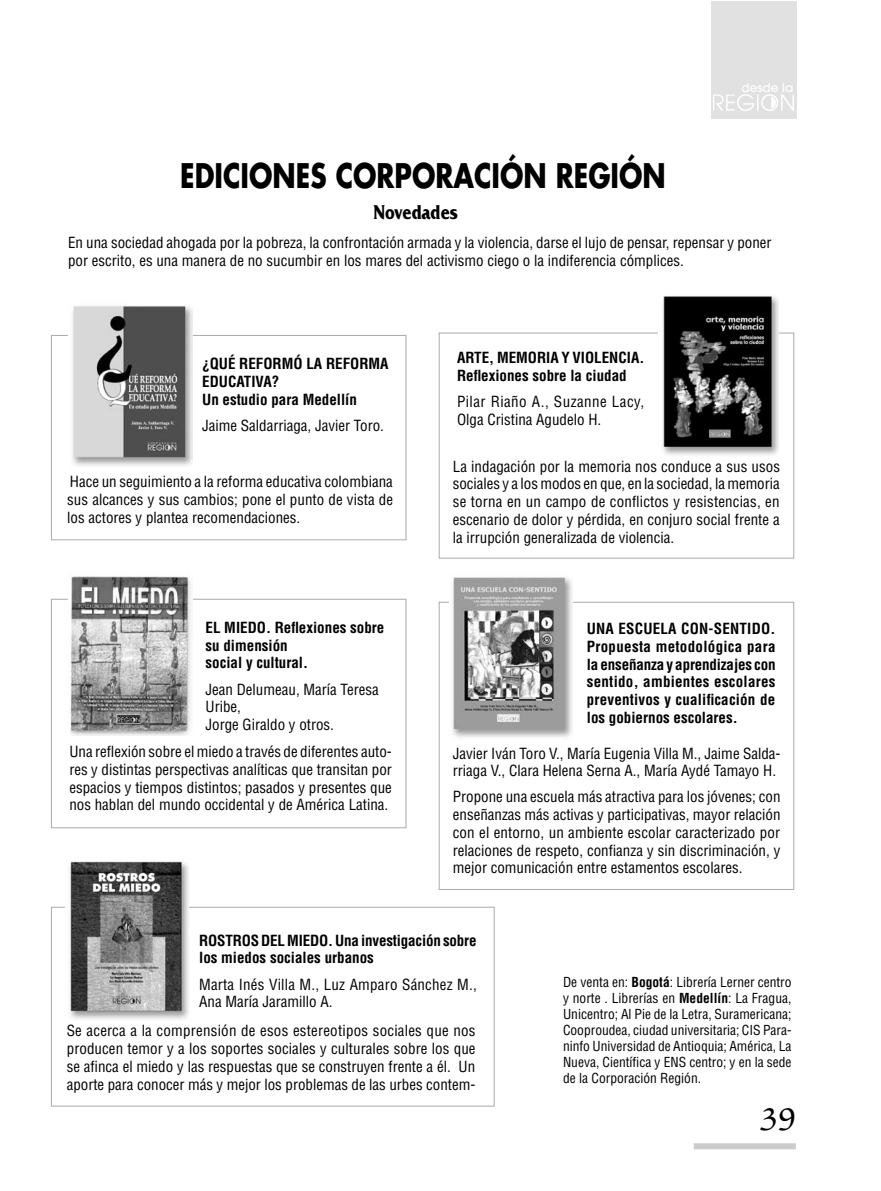
<style>
.page{position:relative;width:881px;height:1191px;background:#fff}
.page>*{position:absolute;margin:0;border:0;box-sizing:border-box;transform-origin:0 0}
.t1{font:500 36px "Zapf Chancery IT Cby BT";color:#000}
.t2{font:700 33px "Futura";color:#000;scale:.8 1}
.t3{font:700 21px "Friz Quadrata";color:#000;scale:.8 1}
.t4{font:condensed 15px/17.7px "Helvetica";color:#000;text-align:justify}
.t5{font:700 condensed 15px/17.7px "Helvetica";color:#000}
.t6{font:condensed 15px/17.7px "Helvetica";letter-spacing:.03em;color:#000}
.t7{font:condensed 13.5px/15.9px "Helvetica";color:#000;text-align:justify}
.t8{font:500 12px "Avant Garde";letter-spacing:.005em;color:#fff}
.s1{font-weight:700}
</style>
<div class="page">
<div style="left:710px;top:1px;width:86px;height:118px;background:#e1e1e1"></div>
<img style="left:713px;top:94px;width:79px;height:17px">
<div style="left:693px;top:1143px;width:102px;height:6px;background:#ccc"></div>
<div style="left:51px;top:907px;width:443px;height:199px;border:1px solid #ababab"></div>
<img style="left:65px;top:861px;width:123px;height:158px">
<div style="left:438px;top:602px;width:355px;height:288px;border:1px solid #ababab"></div>
<img style="left:449px;top:577px;width:123px;height:161px">
<div style="left:438px;top:333px;width:355px;height:225px;border:1px solid #ababab"></div>
<img style="left:657px;top:296px;width:121px;height:159px">
<div style="left:51px;top:335px;width:355px;height:205px;border:1px solid #ababab"></div>
<img style="left:68px;top:305px;width:124px;height:161px">
<div style="left:51px;top:599px;width:355px;height:229px;border:1px solid #ababab"></div>
<img style="left:68px;top:576px;width:124px;height:160px">
<h2 class="t2" style="left:180px;top:153px;width:608px">EDICIONES CORPORACIÓN REGIÓN</h2>
<h3 class="t3" style="left:373px;top:201px;width:107px">Novedades</h3>
<p class="t8" style="left:741px;top:80px;width:54px">desde la</p>
<p class="t4" style="left:68px;top:234px;width:704px">En una sociedad ahogada por la pobreza, la confrontación armada y la violencia, darse el lujo de pensar, repensar y poner por escrito, es una manera de no sucumbir en los mares del activismo ciego o la indiferencia cómplices.</p>
<p class="t5" style="left:202px;top:355px;width:188px">¿QUÉ REFORMÓ LA REFORMA<br>EDUCATIVA?<br>Un estudio para Medellín</p>
<p class="t4" style="left:202px;top:416px;width:183px">Jaime Saldarriaga, Javier Toro.</p>
<p class="t4" style="left:67px;top:473px;width:327px">Hace un seguimiento a la reforma educativa colombiana sus alcances y sus cambios; pone el punto de vista de los actores y plantea recomendaciones.</p>
<p class="t5" style="left:205px;top:618px;width:180px">EL MIEDO. Reflexiones sobre su dimensión<br>social y cultural.</p>
<p class="t4" style="left:205px;top:680px;width:174px;text-align:left">Jean Delumeau, María Teresa<br>Uribe,<br>Jorge Giraldo y otros.</p>
<p class="t4" style="left:69px;top:743px;width:324px">Una reflexión sobre el miedo a través de diferentes auto&shy;res y distintas perspectivas analíticas que transitan por espacios y tiempos distintos; pasados y presentes que nos hablan del mundo occidental y de América Latina.</p>
<p class="t5" style="left:457px;top:349px;width:189px">ARTE, MEMORIA Y VIOLENCIA.<br>Reflexiones sobre la ciudad</p>
<p class="t6" style="left:457px;top:393px;width:188px">Pilar Riaño A., Suzanne Lacy,<br>Olga Cristina Agudelo H.</p>
<p class="t4" style="left:452px;top:457px;width:328px">La indagación por la memoria nos conduce a sus usos sociales y a los modos en que, en la sociedad, la memoria se torna en un campo de conflictos y resistencias, en escenario de dolor y pérdida, en conjuro social frente a la irrupción generalizada de violencia.</p>
<p class="t5" style="left:586px;top:619px;width:190px;text-align:justify">UNA ESCUELA CON-SENTIDO.<br>Propuesta metodológica para la enseñanza y aprendizajes con sentido, ambientes escolares preventivos y cualificación de los gobiernos escolares.</p>
<p class="t4" style="left:452px;top:744px;width:329px">Javier Iván Toro V., María Eugenia Villa M., Jaime Salda&shy;rriaga V., Clara Helena Serna A., María Aydé Tamayo H.</p>
<p class="t4" style="left:452px;top:788px;width:329px">Propone una escuela más atractiva para los jóvenes; con enseñanzas más activas y participativas, mayor relación con el entorno, un ambiente escolar caracterizado por relaciones de respeto, confianza y sin discriminación, y mejor comunicación entre estamentos escolares.</p>
<p class="t5" style="left:199px;top:931px;width:279px">ROSTROS DEL MIEDO. Una investigación sobre los miedos sociales urbanos</p>
<p class="t4" style="left:199px;top:975px;width:279px">Marta Inés Villa M., Luz Amparo Sánchez M.,<br>Ana María Jaramillo A.</p>
<p class="t7" style="left:562px;top:974px;width:230px">De venta en: <span class="s1">Bogotá</span>: Librería Lerner centro y norte . Librerías en <span class="s1">Medellín</span>: La Fragua, Unicentro; Al Pie de la Letra, Suramericana; Cooproudea, ciudad universitaria; CIS Para&shy;ninfo Universidad de Antioquia; América, La Nueva, Científica y ENS centro; y en la sede de la Corporación Región.</p>
<p class="t4" style="left:67px;top:1022px;width:410px">Se acerca a la comprensión de esos estereotipos sociales que nos producen temor y a los soportes sociales y culturales sobre los que se afinca el miedo y las respuestas que se construyen frente a él. Un aporte para conocer más y mejor los problemas de las urbes contem-</p>
<h1 class="t1" style="left:760px;top:1101px;width:19px">39</h1>
</div>
